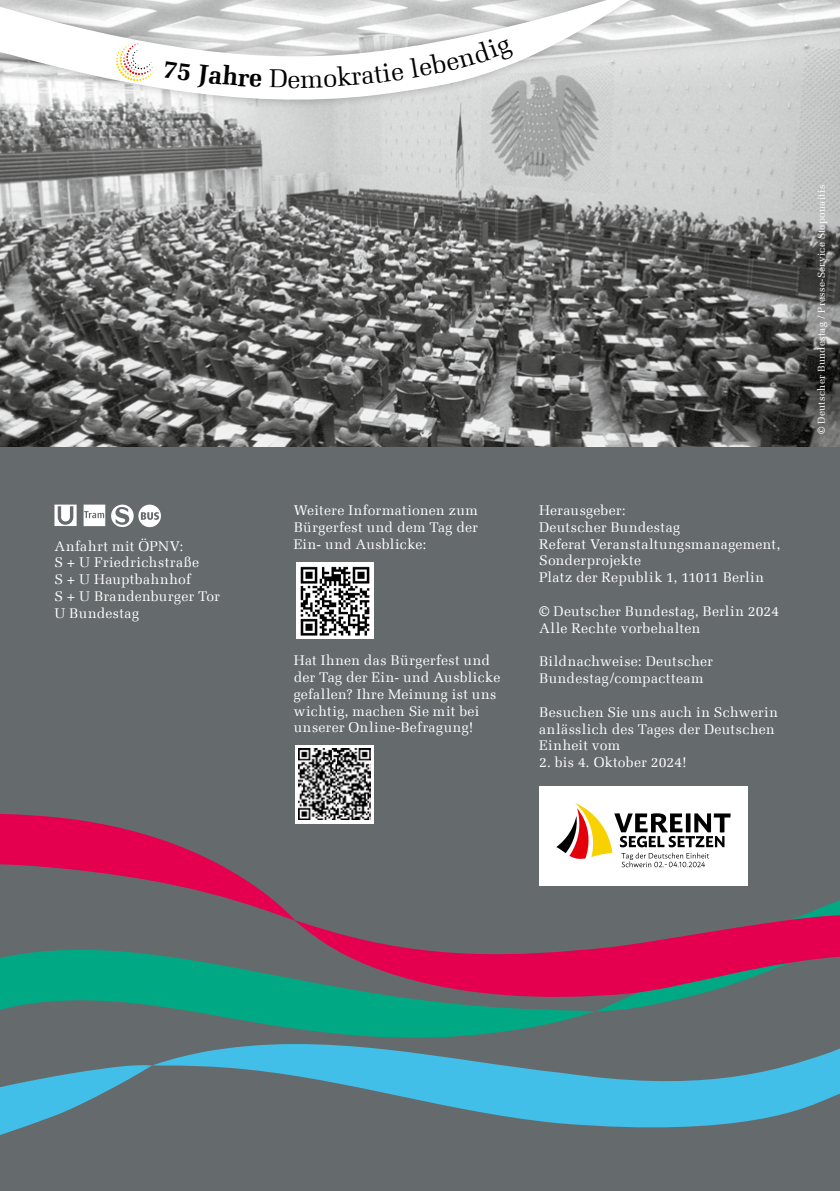
<style>
.page{position:relative;width:840px;height:1191px;background:#fff}
.page>*{position:absolute;margin:0;border:0;box-sizing:border-box;transform-origin:0 0}
.t1{font:26px "Melior Com";color:#000}
.t2{font:14px/16.8px "Melior Com";letter-spacing:.025em;color:#fff}
.t3{font:14px "Melior Com";letter-spacing:.045em;color:#fff}
.t4{font:10px "Melior Com";letter-spacing:.03em;color:#fff}
</style>
<div class="page">
<div style="left:0;top:0;width:839px;height:1191px;background:#656b6d"></div>
<img style="left:0;top:0;width:839px;height:446px">
<div style="left:295px;top:744px;width:78px;height:79px;background:linear-gradient(to right,#fff,#fff)"></div>
<img style="left:299px;top:748px;width:71px;height:71px">
<svg style="left:54px;top:504px;width:23px;height:22px"></svg>
<svg style="left:111px;top:504px;width:50px;height:23px"></svg>
<svg style="left:83px;top:504px;width:22px;height:22px"></svg>
<div style="left:539px;top:785px;width:208px;height:100px;background:#fff"></div>
<svg style="left:556px;top:803px;width:174px;height:49px"></svg>
<img style="left:296px;top:563px;width:77px;height:76px">
<svg style="left:0;top:1073px;width:139px;height:62px"></svg>
<svg style="left:277px;top:1073px;width:562px;height:55px;fill:#41bfe8"></svg>
<svg style="left:0;top:852px;width:839px;height:221px"></svg>
<svg style="left:0;top:813px;width:295px;height:107px"></svg>
<svg style="left:294px;top:914px;width:545px;height:97px"></svg>
<svg style="left:0;top:0;width:714px;height:175px;background:#b2b2b2"></svg>
<svg style="left:0;top:0;width:693px;height:110px;background:#dfe0e0"></svg>
<svg style="left:116px;top:43px;width:39px;height:38px"></svg>
<svg style="left:164px;top:61px;width:27px;height:20px"></svg>
<div style="left:197px;top:64px;width:64px;height:24px;background:#fff"></div>
<svg style="left:269px;top:69px;width:17px;height:19px"></svg>
<div style="left:300px;top:63px;width:103px;height:25px;background:#fff"></div>
<svg style="left:409px;top:39px;width:105px;height:38px;background:#f9f9f9"></svg>
<h3 class="t3" style="left:54px;top:537px;width:130px">Anfahrt mit ÖPNV:</h3>
<p class="t2" style="left:54px;top:554px;width:146px">S + U Friedrichstraße</p>
<p class="t2" style="left:54px;top:571px;width:138px">S + U Hauptbahnhof</p>
<p class="t2" style="left:54px;top:587px;width:167px">S + U Brandenburger Tor</p>
<p class="t2" style="left:54px;top:604px;width:86px">U Bundestag</p>
<h1 class="t1" style="left:287px;top:63px;width:14px">e</h1>
<p class="t2" style="left:293px;top:502px;width:186px;text-align:justify">Weitere Informationen zum Bürgerfest und dem Tag der Ein- und Ausblicke:</p>
<p class="t2" style="left:293px;top:652px;width:208px">Hat Ihnen das Bürgerfest und der Tag der Ein- und Ausblicke gefallen? Ihre Meinung ist uns wichtig, machen Sie mit bei unserer Online-Befragung!</p>
<h3 class="t2" style="left:539px;top:502px;width:88px">Herausgeber:</h3>
<p class="t2" style="left:539px;top:518px;width:142px">Deutscher Bundestag</p>
<p class="t2" style="left:539px;top:535px;width:242px">Referat Veranstaltungsmanagement,<br>Sonderprojekte</p>
<p class="t2" style="left:539px;top:569px;width:226px">Platz der Republik 1, 11011 Berlin</p>
<p class="t2" style="left:539px;top:602px;width:241px">© Deutscher Bundestag, Berlin 2024</p>
<p class="t2" style="left:539px;top:619px;width:162px">Alle Rechte vorbehalten</p>
<p class="t2" style="left:539px;top:653px;width:175px">Bildnachweise: Deutscher<br>Bundestag/compactteam</p>
<p class="t2" style="left:539px;top:703px;width:240px">Besuchen Sie uns auch in Schwerin anlässlich des Tages der Deutschen<br>Einheit vom</p>
<p class="t2" style="left:539px;top:754px;width:149px">2. bis 4. Oktober 2024!</p>
<p class="t4" style="left:814px;top:434px;width:250px;rotate:-90deg">© Deutscher Bundestag / Presse-Service Steponaitis</p>
</div>
